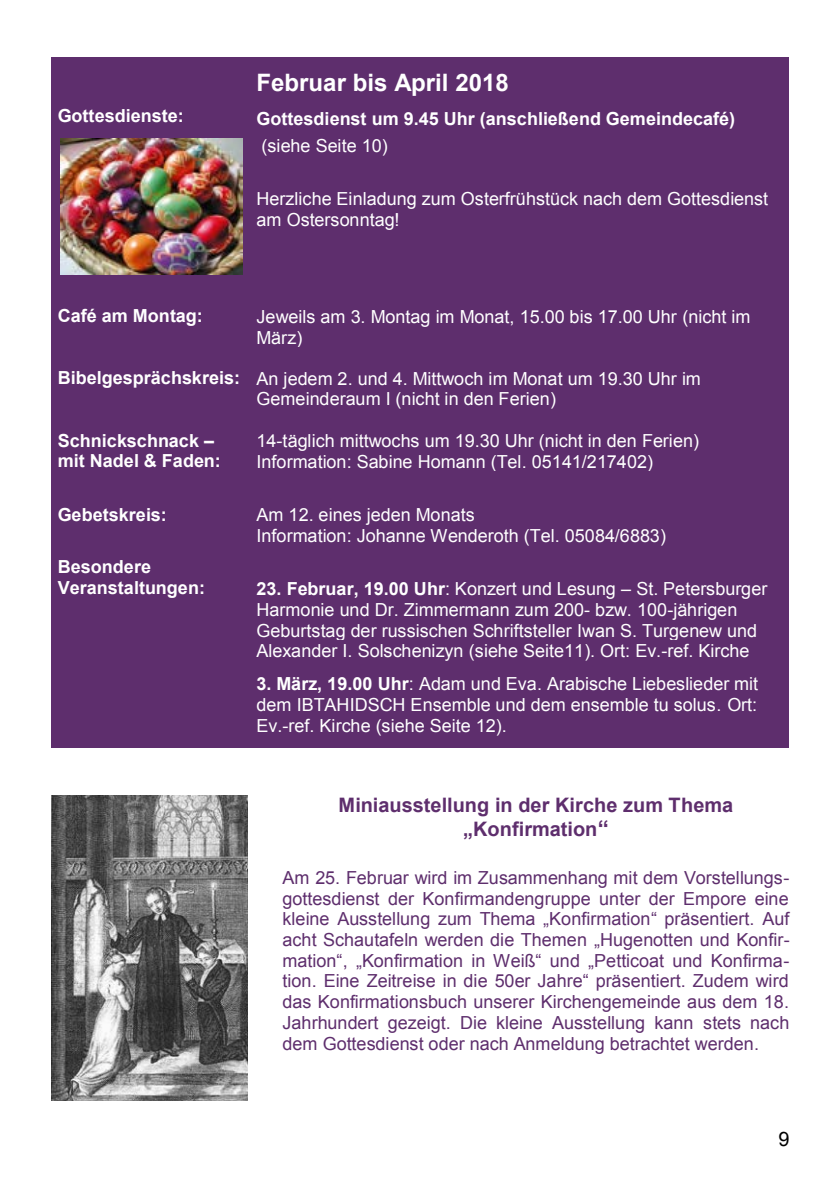
<style>
.page{position:relative;width:840px;height:1191px;background:#fff}
.page>*{position:absolute;margin:0;border:0;box-sizing:border-box;transform-origin:0 0}
.t1{font:700 24px "Arial";color:#fff}
.t2{font:700 20px/24.8px "Arial";color:#5e2e6d;text-align:center}
.t3{font:20px "Arial";color:#000}
.t4{font:18px/20.8px "Arial";letter-spacing:.005em;color:#fff}
.t5{font:18px/20.8px "Arial";letter-spacing:.005em;color:#5e2e6d;text-align:justify}
.t6{font:18px/20.6px "Arial";letter-spacing:.005em;color:#5e2e6d;text-align:justify}
.t7{font:700 18px/20.6px "Arial";color:#fff}
.s1{font-weight:700}
.s2{font-style:inherit}
.s3{font-size:22px}
</style>
<div class="page">
<div style="left:51px;top:57px;width:198px;height:228px;background:#5e2e6d"></div>
<div style="left:249px;top:57px;width:539px;height:228px;background:#5e2e6d"></div>
<div style="left:51px;top:285px;width:198px;height:62px;background:#5e2e6d"></div>
<div style="left:249px;top:285px;width:539px;height:62px;background:#5e2e6d"></div>
<div style="left:51px;top:347px;width:198px;height:83px;background:#5e2e6d"></div>
<div style="left:249px;top:347px;width:539px;height:83px;background:#5e2e6d"></div>
<div style="left:51px;top:430px;width:198px;height:62px;background:#5e2e6d"></div>
<div style="left:249px;top:430px;width:539px;height:62px;background:#5e2e6d"></div>
<div style="left:51px;top:492px;width:198px;height:255px;background:#5e2e6d"></div>
<div style="left:249px;top:492px;width:539px;height:255px;background:#5e2e6d"></div>
<img style="left:60px;top:138px;width:182px;height:136px">
<img style="left:51px;top:796px;width:196px;height:304px">
<p class="t7" style="left:58px;top:105px;width:128px">Gottesdienste:</p>
<h1 class="t1" style="left:256px;top:67px;width:254px">Februar bis April 2018</h1>
<p class="t7" style="left:256px;top:109px;width:480px">Gottesdienst um 9.45 Uhr (anschließend Gemeindecafé)</p>
<p class="t4" style="left:261px;top:136px;width:128px">(siehe Seite 10)</p>
<p class="t4" style="left:256px;top:189px;width:513px">Herzliche Einladung zum Osterfrühstück nach dem Gottesdienst am Ostersonntag!</p>
<p class="t7" style="left:58px;top:306px;width:147px">Café am Montag:</p>
<p class="t4" style="left:256px;top:306px;width:495px">Jeweils am 3. Montag im Monat, 15.00 bis 17.00 Uhr (nicht im<br>März)</p>
<p class="t4" style="left:256px;top:368px;width:445px;text-indent:-199px"><span class="s1">Bibelgesprächskreis:</span> An jedem 2. und 4. Mittwoch im Monat um 19.30 Uhr im<br>Gemeinderaum I (nicht in den Ferien)</p>
<p class="t7" style="left:58px;top:430px;width:165px">Schnickschnack <span class="s2">– </span>mit Nadel &amp; Faden:</p>
<p class="t4" style="left:256px;top:430px;width:444px">14-täglich mittwochs um 19.30 Uhr (nicht in den Ferien)<br>Information: Sabine Homann (Tel. 05141/217402)</p>
<p class="t7" style="left:58px;top:504px;width:111px">Gebetskreis:</p>
<p class="t7" style="left:58px;top:557px;width:149px">Besondere<br>Veranstaltungen:</p>
<p class="t4" style="left:256px;top:505px;width:411px">Am 12. eines jeden Monats<br>Information: Johanne Wenderoth (Tel. 05084/6883)</p>
<p class="t4" style="left:256px;top:578px;width:512px"><span class="s1">23. Februar, 19.00 Uhr</span>: Konzert und Lesung <span class="s2">–</span> St. Petersburger Harmonie und Dr. Zimmermann zum 200- bzw. 100-jährigen Geburtstag der russischen Schriftsteller Iwan S. Turgenew und Alexander I. Solschenizyn (siehe Seite11). Ort: Ev.-ref. Kirche</p>
<p class="t4" style="left:256px;top:673px;width:503px;text-align:justify"><span class="s1">3. März, 19.00 Uhr</span>: Adam und Eva. Arabische Liebeslieder mit dem IBTAHIDSCH Ensemble und dem ensemble tu solus. Ort:<br>Ev.-ref. Kirche (siehe Seite 12).</p>
<p class="t2" style="left:338px;top:793px;width:396px">Miniausstellung in der Kirche zum Thema <span class="s2">„Konfirmation</span><span class="s3">“</span></p>
<p class="t5" style="left:282px;top:867px;width:508px"><span class="s2">Am 25. Februar wird im Zusammenhang mit dem Vorstellungs&shy;gottesdienst der Konfirmandengruppe unter der Empore eine </span>kleine Ausstellung zum Thema „Konfirmation“ <span class="s2">präsentiert. Auf acht Schautafeln werden die Themen</span> „Hugenotten und Konfir&shy;mation“, „Konfirmation in Weiß“ und „Petticoat und Konfirma&shy;tion. Eine Zeitreise in die 50er Jahre“ präsentiert. Zudem wird</p>
<p class="t6" style="left:282px;top:991px;width:508px">das Konfirmationsbuch unserer Kirchengemeinde aus dem 18.<br>Jahrhundert gezeigt. Die kleine Ausstellung kann stets nach dem Gottesdienst oder nach Anmeldung betrachtet werden.</p>
<p class="t3" style="left:778px;top:1126px;width:13px">9</p>
</div>
